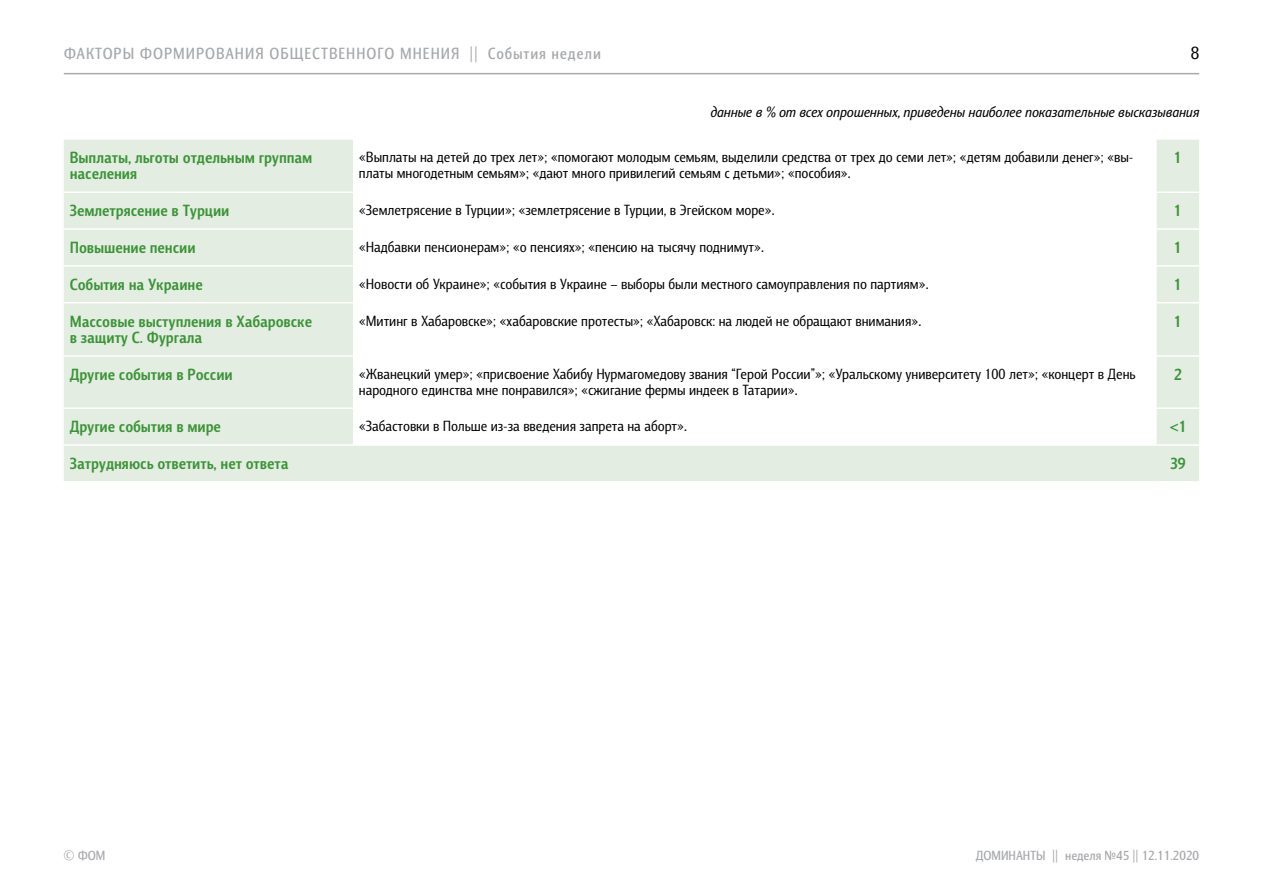
<style>
.page{position:relative;width:1263px;height:893px;background:#fff}
.page>*{position:absolute;margin:0;border:0;box-sizing:border-box;transform-origin:0 0}
.t1{font:18px "Barnaul Grotesk";color:#000}
.t2{font:700 16.5px/16.5px "Barnaul Grotesk";color:#3c9339}
.t3{font:500 16.5px "Barnaul Grotesk";letter-spacing:.05em;color:#a7a9ac}
.t4{font:15px/16.5px "Barnaul Grotesk";color:#000}
.t5{font:italic 15px "Barnaul Grotesk";color:#000}
.t6{font:500 13.5px "Barnaul Grotesk";color:#a7a9ac}
</style>
<div class="page">
<hr style="left:64px;top:73px;width:1135px;height:1px;background:#a7a9ac">
<svg style="left:64px;top:140px;width:1135px;height:341px"></svg>
<hr style="left:1157px;top:191px;width:42px;height:2px;background:#fff">
<hr style="left:1157px;top:228px;width:42px;height:2px;background:#fff">
<hr style="left:1157px;top:265px;width:42px;height:2px;background:#fff">
<hr style="left:1157px;top:302px;width:42px;height:1px;background:#fff">
<hr style="left:1157px;top:355px;width:42px;height:2px;background:#fff">
<hr style="left:1157px;top:407px;width:42px;height:2px;background:#fff">
<hr style="left:1157px;top:444px;width:42px;height:2px;background:#fff">
<hr style="left:353px;top:444px;width:804px;height:2px;background:#fff">
<hr style="left:64px;top:191px;width:289px;height:2px;background:#fff">
<hr style="left:64px;top:228px;width:289px;height:2px;background:#fff">
<hr style="left:64px;top:265px;width:289px;height:2px;background:#fff">
<hr style="left:64px;top:302px;width:289px;height:1px;background:#fff">
<hr style="left:64px;top:355px;width:289px;height:2px;background:#fff">
<hr style="left:64px;top:407px;width:289px;height:2px;background:#fff">
<hr style="left:64px;top:444px;width:289px;height:2px;background:#fff">
<p class="t3" style="left:64px;top:44px;width:539px">Факторы формирования общественного мнения || События недели</p>
<p class="t1" style="left:1191px;top:43px;width:10px">8</p>
<p class="t5" style="left:710px;top:103px;width:490px">данные в % от всех опрошенных, приведены наиболее показательные высказывания</p>
<p class="t2" style="left:70px;top:149px;width:244px">Выплаты, льготы отдельным группам населения</p>
<p class="t4" style="left:359px;top:148px;width:776px">«Выплаты на детей до трех лет»; «помогают молодым семьям, выделили средства от трех до семи лет»; «детям добавили денег»; «вы&shy;платы многодетным семьям»; «дают много привилегий семьям с детьми»; «пособия».</p>
<p class="t2" style="left:1174px;top:149px;width:9px">1</p>
<p class="t2" style="left:70px;top:202px;width:161px">Землетрясение в Турции</p>
<p class="t4" style="left:359px;top:202px;width:417px">«Землетрясение в Турции»; «землетрясение в Турции, в Эгейском море».</p>
<p class="t2" style="left:1174px;top:202px;width:9px">1</p>
<p class="t2" style="left:70px;top:239px;width:127px">Повышение пенсии</p>
<p class="t4" style="left:359px;top:239px;width:407px">«Надбавки пенсионерам»; «о пенсиях»; «пенсию на тысячу поднимут».</p>
<p class="t2" style="left:1174px;top:239px;width:9px">1</p>
<p class="t2" style="left:70px;top:276px;width:134px">События на Украине</p>
<p class="t4" style="left:359px;top:275px;width:571px">«Новости об Украине»; «события в Украине – выборы были местного самоуправления по партиям».</p>
<p class="t2" style="left:1174px;top:276px;width:9px">1</p>
<p class="t2" style="left:70px;top:313px;width:244px">Массовые выступления в Хабаровске в защиту С. Фургала</p>
<p class="t4" style="left:359px;top:312px;width:564px">«Митинг в Хабаровске»; «хабаровские протесты»; «Хабаровск: на людей не обращают внимания».</p>
<p class="t2" style="left:1174px;top:313px;width:9px">1</p>
<p class="t2" style="left:70px;top:366px;width:164px">Другие события в России</p>
<p class="t4" style="left:359px;top:365px;width:778px">«Жванецкий умер»; «присвоение Хабибу Нурмагомедову звания “Герой России”»; «Уральскому университету 100 лет»; «концерт в День народного единства мне понравился»; «сжигание фермы индеек в Татарии».</p>
<p class="t2" style="left:1174px;top:366px;width:9px">2</p>
<p class="t2" style="left:70px;top:418px;width:153px">Другие события в мире</p>
<p class="t4" style="left:359px;top:418px;width:330px">«Забастовки в Польше из-за введения запрета на аборт».</p>
<p class="t2" style="left:1169px;top:418px;width:19px">&lt;1</p>
<p class="t2" style="left:70px;top:455px;width:220px">Затрудняюсь ответить, нет ответа</p>
<p class="t2" style="left:1170px;top:455px;width:17px">39</p>
<p class="t6" style="left:64px;top:847px;width:43px">© ФОМ</p>
<p class="t6" style="left:976px;top:847px;width:225px">ДОМИНАНТЫ || неделя №45 || 12.11.2020</p>
</div>
